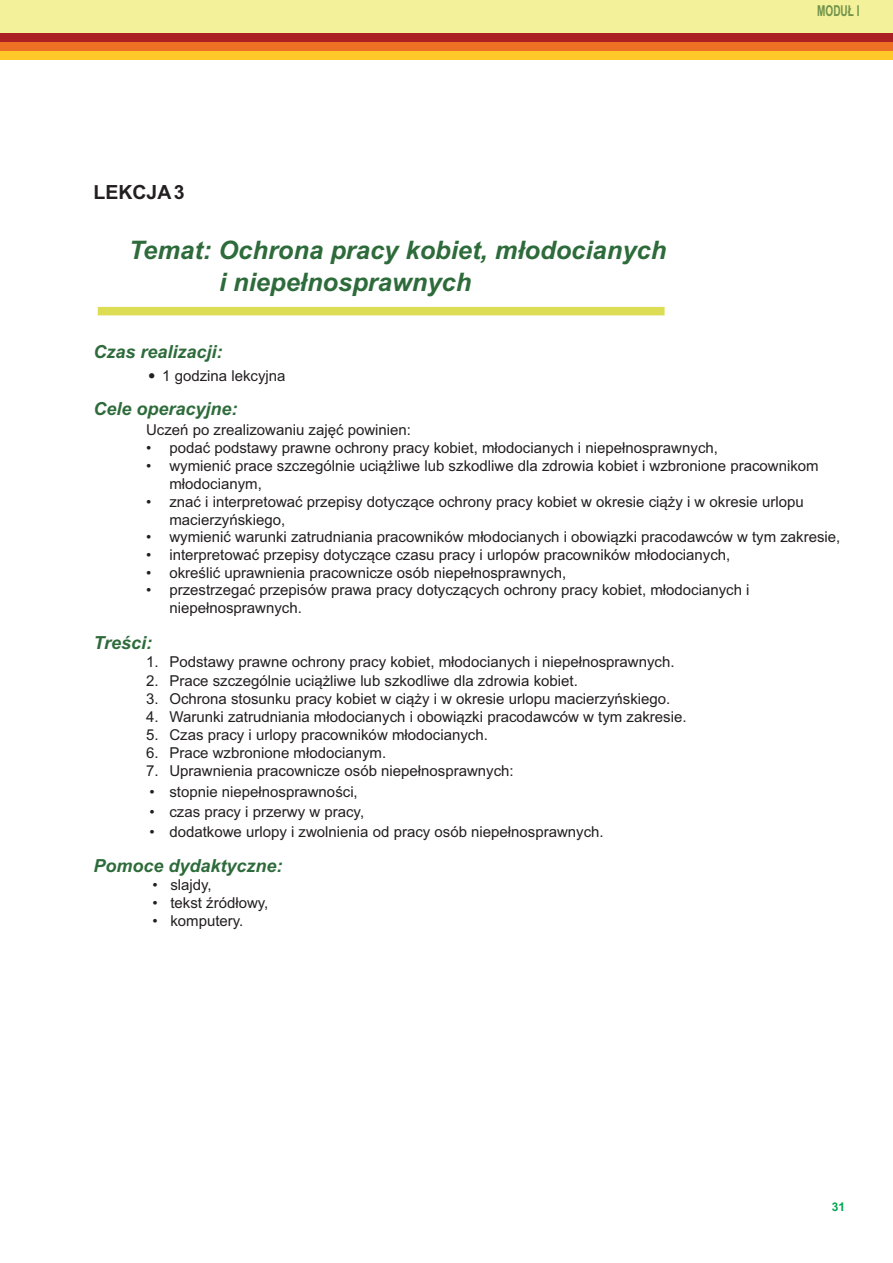
<style>
.page{position:relative;width:893px;height:1263px;background:#fff}
.page>*{position:absolute;margin:0;border:0;box-sizing:border-box;transform-origin:0 0}
.t1{font:italic 700 25.5px/32.4px "Arial";color:#2e6b3b}
.t2{font:700 19.5px "Arial";color:#231f20}
.t3{font:italic 700 18px "Arial";color:#2e6b3b}
.t4{font:15px/17.5px "Arial";color:#231f20}
.t5{font:700 15px "Arial Narrow";color:#70924b;scale:.82 1}
.t6{font:700 12px "Arial";color:#00a54f}
.s1{font-family:"Cooper Black Std";font-weight:700}
</style>
<div class="page">
<div style="left:0;top:0;width:893px;height:35px;background:#f3f199"></div>
<div style="left:0;top:51px;width:893px;height:9px;background:#fec829"></div>
<div style="left:0;top:42px;width:893px;height:9px;background:#ed7025"></div>
<div style="left:0;top:33px;width:893px;height:9px;background:#ab2023"></div>
<div style="left:98px;top:307px;width:567px;height:8px;background:#dcdd53"></div>
<h2 class="t2" style="left:93px;top:185px;width:93px">LEKCJA3</h2>
<h1 class="t1" style="left:219px;top:236px;width:449px;text-indent:-90px">Temat: Ochrona pracy kobiet, młodocianych i niepełnosprawnych</h1>
<p class="t3" style="left:93px;top:345px;width:131px">Czas realizacji:</p>
<p class="t3" style="left:93px;top:402px;width:146px">Cele operacyjne:</p>
<p class="t4" style="left:146px;top:368px;width:141px"><span class="s1">•</span> 1 godzina lekcyjna</p>
<p class="t5" style="left:817px;top:5px;width:53px">MODUŁ I</p>
<p class="t4" style="left:146px;top:423px;width:267px">Uczeń po zrealizowaniu zajęć powinien:</p>
<p class="t4" style="left:146px;top:441px;width:573px">• podać podstawy prawne ochrony pracy kobiet, młodocianych i niepełnosprawnych,</p>
<p class="t4" style="left:169px;top:458px;width:651px;line-height:18px;text-indent:-23px">• wymienić prace szczególnie uciążliwe lub szkodliwe dla zdrowia kobiet i wzbronione pracownikom młodocianym,</p>
<p class="t4" style="left:169px;top:494px;width:636px;text-indent:-23px">• znać i interpretować przepisy dotyczące ochrony pracy kobiet w okresie ciąży i w okresie urlopu macierzyńskiego,</p>
<p class="t4" style="left:146px;top:529px;width:696px">• wymienić warunki zatrudniania pracowników młodocianych i obowiązki pracodawców w tym zakresie,</p>
<p class="t4" style="left:146px;top:547px;width:586px">• interpretować przepisy dotyczące czasu pracy i urlopów pracowników młodocianych,</p>
<p class="t4" style="left:146px;top:565px;width:422px">• określić uprawnienia pracownicze osób niepełnosprawnych,</p>
<p class="t4" style="left:169px;top:583px;width:582px;text-indent:-23px">• przestrzegać przepisów prawa pracy dotyczących ochrony pracy kobiet, młodocianych i niepełnosprawnych.</p>
<p class="t3" style="left:93px;top:636px;width:60px">Treści:</p>
<p class="t4" style="left:146px;top:655px;width:530px">1. Podstawy prawne ochrony pracy kobiet, młodocianych i niepełnosprawnych.</p>
<p class="t4" style="left:146px;top:673px;width:433px">2. Prace szczególnie uciążliwe lub szkodliwe dla zdrowia kobiet.</p>
<p class="t4" style="left:146px;top:691px;width:526px">3. Ochrona stosunku pracy kobiet w ciąży i w okresie urlopu macierzyńskiego.</p>
<p class="t4" style="left:146px;top:709px;width:542px">4. Warunki zatrudniania młodocianych i obowiązki pracodawców w tym zakresie.</p>
<p class="t4" style="left:146px;top:727px;width:343px">5. Czas pracy i urlopy pracowników młodocianych.</p>
<p class="t4" style="left:146px;top:745px;width:242px">6. Prace wzbronione młodocianym.</p>
<p class="t4" style="left:146px;top:763px;width:369px">7. Uprawnienia pracownicze osób niepełnosprawnych:</p>
<p class="t4" style="left:149px;top:784px;width:210px">• stopnie niepełnosprawności,</p>
<p class="t4" style="left:149px;top:804px;width:216px">• czas pracy i przerwy w pracy,</p>
<p class="t4" style="left:149px;top:824px;width:456px">• dodatkowe urlopy i zwolnienia od pracy osób niepełnosprawnych.</p>
<p class="t4" style="left:152px;top:878px;width:61px">• slajdy,</p>
<p class="t4" style="left:152px;top:896px;width:118px">• tekst źródłowy,</p>
<p class="t4" style="left:152px;top:914px;width:93px">• komputery.</p>
<p class="t3" style="left:93px;top:859px;width:191px">Pomoce dydaktyczne:</p>
<p class="t6" style="left:832px;top:1202px;width:15px">31</p>
</div>
